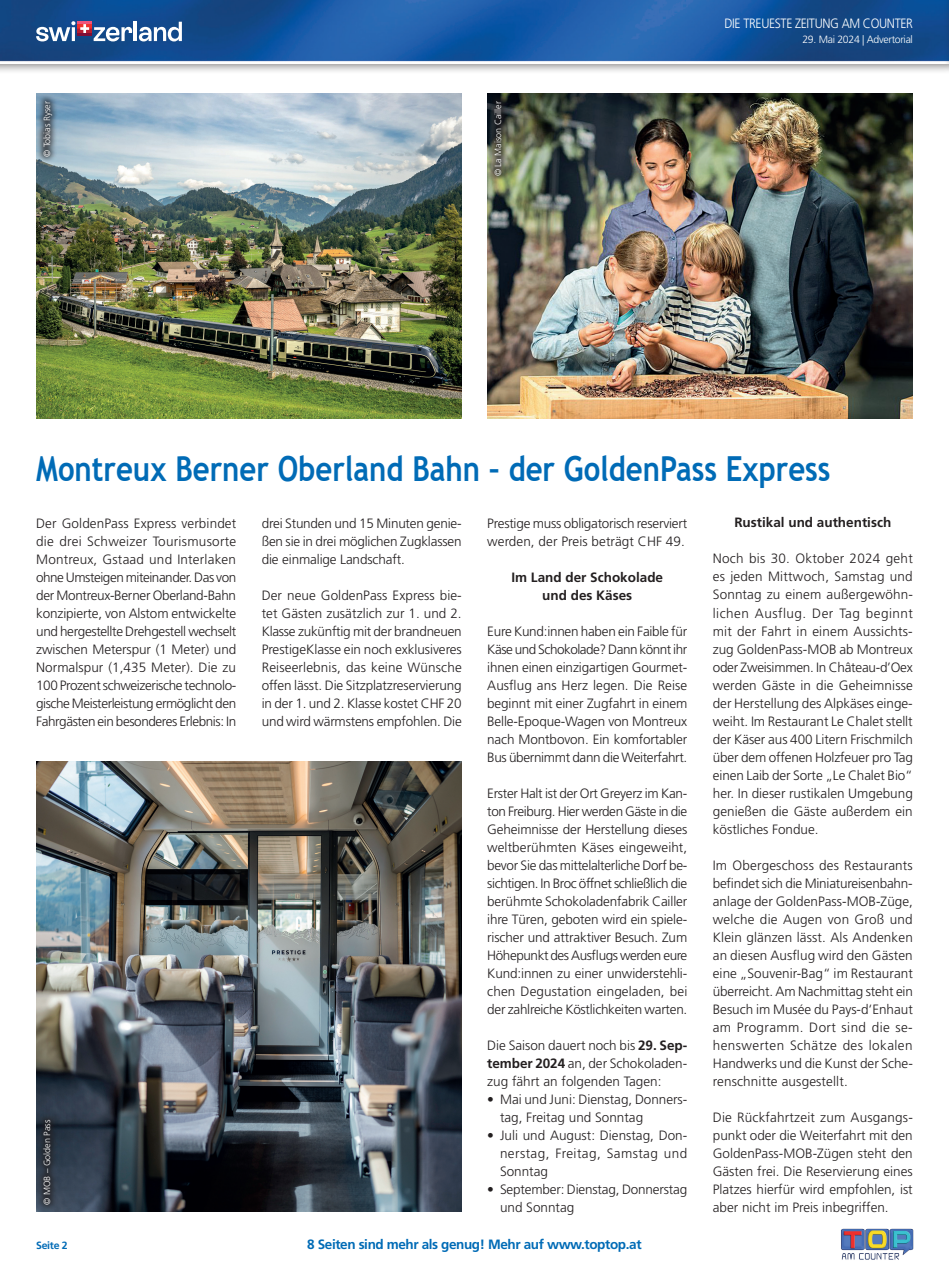
<style>
.page{position:relative;width:949px;height:1276px;background:#fff}
.page>*{position:absolute;margin:0;border:0;box-sizing:border-box;transform-origin:0 0}
.t1{font:700 34.5px "Trebuchet MS";color:#006bb6;scale:.85 1}
.t2{font:300 13.5px/18px "Frutiger";letter-spacing:-.005em;color:#231f20;text-align:justify}
.t3{font:700 13.5px/18px "Frutiger";color:#231f20;text-align:center}
.t4{font:700 13.5px "Frutiger";letter-spacing:-.03em;color:#006bb6}
.t5{font:300 13.5px "Frutiger";letter-spacing:-.03em;color:#fff;scale:.9 1}
.t6{font:300 10.5px "Frutiger";letter-spacing:-.03em;color:#fff}
.t7{font:700 10.5px "Frutiger";letter-spacing:-.03em;color:#006bb6}
.t8{font:300 9px "Frutiger";color:#fff}
.s1{font-weight:700}
</style>
<div class="page">
<img style="left:841px;top:1228px;width:73px;height:32px">
<div style="left:0;top:0;width:948px;height:75px;background:#231f20;opacity:.5"></div>
<img style="left:0;top:0;width:943px;height:64px">
<div style="left:943px;top:0;width:5px;height:75px;background:#231f20;opacity:.5"></div>
<img style="left:36px;top:94px;width:425px;height:324px">
<img style="left:487px;top:94px;width:425px;height:324px">
<img style="left:36px;top:762px;width:425px;height:450px">
<div style="left:36px;top:94px;width:24px;height:70px;background:#231f20;opacity:.75"></div>
<div style="left:36px;top:1112px;width:22px;height:100px;background:#231f20;opacity:.75"></div>
<div style="left:487px;top:94px;width:22px;height:89px;background:#231f20;opacity:.75"></div>
<hr style="left:134px;top:22px;width:3px;height:19px;background:#fff">
<svg style="left:139px;top:22px;width:43px;height:19px"></svg>
<svg style="left:36px;top:21px;width:97px;height:20px"></svg>
<p class="t8" style="left:42px;top:157px;width:57px;rotate:-90deg">© Tobias Ryser</p>
<p class="t8" style="left:493px;top:176px;width:77px;rotate:-90deg">© La Maison Cailler</p>
<p class="t5" style="left:724px;top:16px;width:211px">DIE TREUESTE ZEITUNG AM COUNTER</p>
<p class="t6" style="left:802px;top:34px;width:112px">29. Mai 2024 | Advertorial</p>
<h1 class="t1" style="left:36px;top:447px;width:935px">Montreux Berner Oberland Bahn – der GoldenPass Express</h1>
<p class="t2" style="left:36px;top:514px;width:201px">Der GoldenPass Express verbindet die drei Schweizer Tourismusorte Montreux, Gstaad und Interlaken ohne Umsteigen miteinander. Das von der Montreux-Berner Oberland-Bahn konzipierte, von Alstom entwickelte und hergestellte Drehgestell wechselt zwischen Meterspur (1 Meter) und Normalspur (1,435 Meter). Die zu 100 Prozent schweizerische technolo&shy;gische Meisterleistung ermöglicht den Fahrgästen ein besonderes Erlebnis: In</p>
<p class="t2" style="left:261px;top:514px;width:201px">drei Stunden und 15 Minuten genie&shy;ßen sie in drei möglichen Zugklassen die einmalige Landschaft.</p>
<p class="t3" style="left:734px;top:514px;width:158px">Rustikal und authentisch</p>
<p class="t2" style="left:712px;top:550px;width:201px">Noch bis 30. Oktober 2024 geht es jeden Mittwoch, Samstag und Sonntag zu einem außergewöhn&shy;lichen Ausflug. Der Tag beginnt mit der Fahrt in einem Aussichts&shy;zug GoldenPass-MOB ab Montreux oder Zweisimmen. In Château-d’Oex werden Gäste in die Geheimnisse der Herstellung des Alpkäses einge&shy;weiht. Im Restaurant Le Chalet stellt der Käser aus 400 Litern Frischmilch über dem offenen Holzfeuer pro Tag einen Laib der Sorte „Le Chalet Bio“ her. In dieser rustikalen Umgebung genießen die Gäste außerdem ein köstliches Fondue.</p>
<p class="t2" style="left:712px;top:856px;width:201px">Im Obergeschoss des Restaurants befindet sich die Miniatureisenbahn&shy;anlage der GoldenPass-MOB-Züge, welche die Augen von Groß und Klein glänzen lässt. Als Andenken an diesen Ausflug wird den Gästen eine „Souvenir-Bag“ im Restaurant überreicht. Am Nachmittag steht ein Besuch im Musée du Pays-d‘Enhaut am Programm. Dort sind die se&shy;henswerten Schätze des lokalen Handwerks und die Kunst der Sche&shy;renschnitte ausgestellt.</p>
<p class="t2" style="left:712px;top:1108px;width:201px">Die Rückfahrtzeit zum Ausgangs&shy;punkt oder die Weiterfahrt mit den GoldenPass-MOB-Zügen steht den Gästen frei. Die Reservierung eines Platzes hierfür wird empfohlen, ist aber nicht im Preis inbegriffen.</p>
<p class="t2" style="left:487px;top:514px;width:201px">Prestige muss obligatorisch reserviert werden, der Preis beträgt CHF 49.</p>
<p class="t3" style="left:511px;top:568px;width:153px">Im Land der Schokolade und des Käses</p>
<p class="t2" style="left:487px;top:622px;width:201px">Eure Kund:innen haben ein Faible für Käse und Schokolade? Dann könnt ihr ihnen einen einzigartigen Gourmet-Ausflug ans Herz legen. Die Reise beginnt mit einer Zugfahrt in einem Belle-Epoque-Wagen von Montreux nach Montbovon. Ein komfortabler Bus übernimmt dann die Weiterfahrt.</p>
<p class="t2" style="left:487px;top:784px;width:201px">Erster Halt ist der Ort Greyerz im Kan&shy;ton Freiburg. Hier werden Gäste in die Geheimnisse der Herstellung dieses weltberühmten Käses eingeweiht, bevor Sie das mittelalterliche Dorf be&shy;sichtigen. In Broc öffnet schließlich die berühmte Schokoladenfabrik Cailler ihre Türen, geboten wird ein spiele&shy;rischer und attraktiver Besuch. Zum Höhepunkt des Ausflugs werden eure Kund:innen zu einer unwiderstehli&shy;chen Degustation eingeladen, bei der zahlreiche Köstlichkeiten warten.</p>
<p class="t2" style="left:487px;top:1036px;width:201px">Die Saison dauert noch bis <span class="s1">29. Sep&shy;tember 2024</span> an, der Schokoladen&shy;zug fährt an folgenden Tagen:</p>
<p class="t2" style="left:500px;top:1090px;width:189px;text-indent:-13px">• Mai und Juni: Dienstag, Donners&shy;tag, Freitag und Sonntag</p>
<p class="t2" style="left:500px;top:1126px;width:189px;text-indent:-13px">• Juli und August: Dienstag, Don&shy;nerstag, Freitag, Samstag und Sonntag</p>
<p class="t2" style="left:500px;top:1180px;width:189px;text-indent:-13px">• September: Dienstag, Donnerstag und Sonntag</p>
<p class="t2" style="left:261px;top:586px;width:201px">Der neue GoldenPass Express bie&shy;tet Gästen zusätzlich zur 1. und 2.<br>Klasse zukünftig mit der brandneuen PrestigeKlasse ein noch exklusiveres Reiseerlebnis, das keine Wünsche offen lässt. Die Sitzplatzreservierung in der 1. und 2. Klasse kostet CHF 20 und wird wärmstens empfohlen. Die</p>
<p class="t8" style="left:42px;top:1205px;width:87px;rotate:-90deg">© MOB – Golden Pass</p>
<p class="t7" style="left:36px;top:1239px;width:33px">Seite 2</p>
<p class="t4" style="left:307px;top:1236px;width:336px">8 Seiten sind mehr als genug! Mehr auf www.toptop.at</p>
</div>
